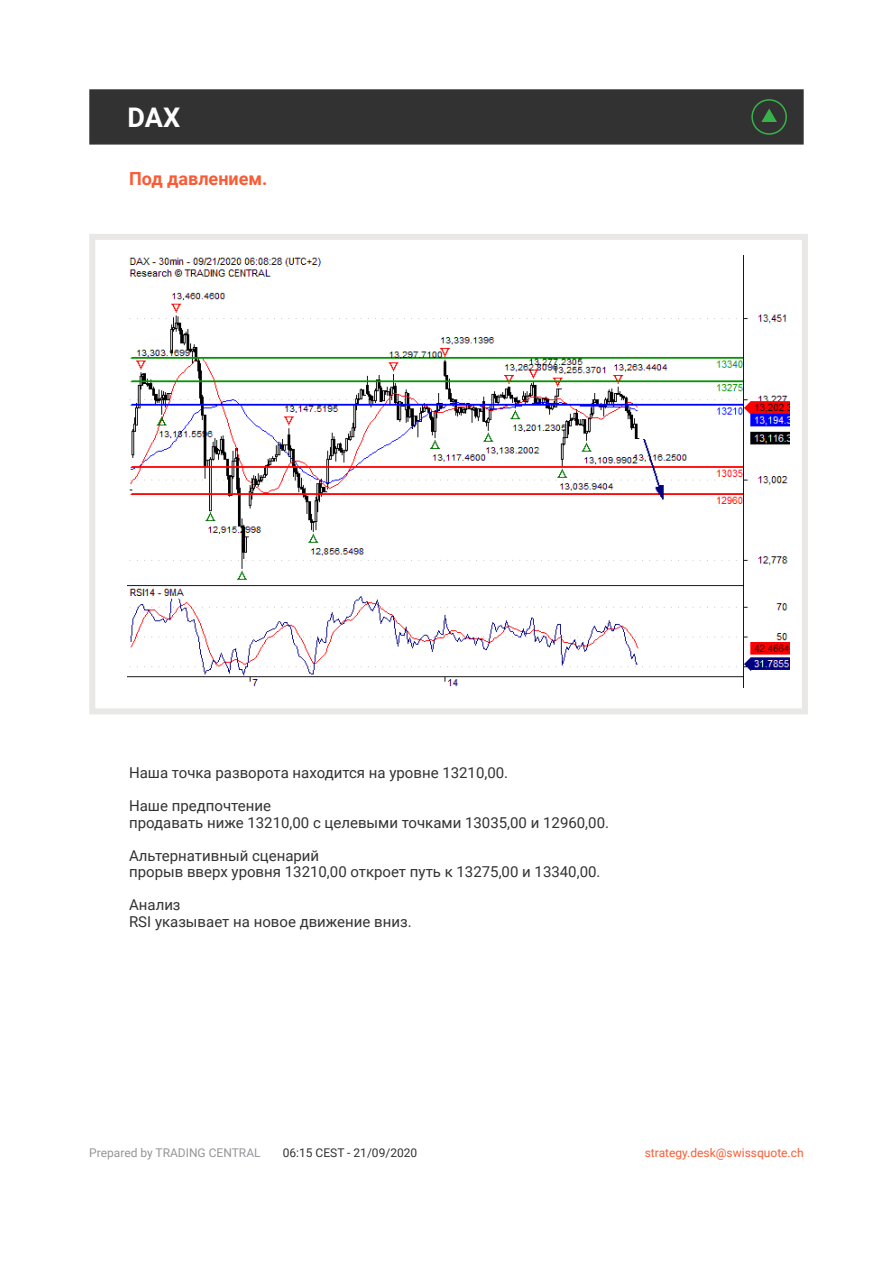
<style>
.page{position:relative;width:893px;height:1263px;background:#fff}
.page>*{position:absolute;margin:0;border:0;box-sizing:border-box;transform-origin:0 0}
.t1{font:700 27px "Roboto";color:#fff}
.t2{font:700 18px "Roboto";color:#fa5b35}
.t3{font:15px/16.5px "Roboto";color:#323232}
.t4{font:12px "Roboto";color:#fa5b35}
.t5{font:12px "Roboto";color:#939598}
.t6{font:12px "Roboto";color:#323232}
</style>
<div class="page">
<div style="left:89px;top:234px;width:719px;height:480px;border:6px solid #e9e8e7"></div>
<div style="left:89px;top:89px;width:715px;height:56px;background:#323232;border:2px solid #323232"></div>
<img style="left:128px;top:255px;width:661px;height:432px">
<svg style="left:751px;top:99px;width:36px;height:36px"></svg>
<h1 class="t1" style="left:128px;top:98px;width:54px">DAX</h1>
<p class="t2" style="left:129px;top:166px;width:140px">Под давлением.</p>
<p class="t3" style="left:129px;top:764px;width:381px">Наша точка разворота находится на уровне 13210,00.</p>
<p class="t3" style="left:129px;top:797px;width:481px">Наше предпочтение<br>продавать ниже 13210,00 с целевыми точками 13035,00 и 12960,00.</p>
<p class="t3" style="left:129px;top:846px;width:473px">Альтернативный сценарий<br>прорыв вверх уровня 13210,00 откроет путь к 13275,00 и 13340,00.</p>
<p class="t3" style="left:129px;top:896px;width:284px">Анализ<br>RSI указывает на новое движение вниз.</p>
<p class="t5" style="left:89px;top:1144px;width:173px">Prepared by TRADING CENTRAL</p>
<p class="t6" style="left:283px;top:1144px;width:136px">06:15 CEST - 21/09/2020</p>
<p class="t4" style="left:645px;top:1144px;width:160px">strategy.desk@swissquote.ch</p>
</div>
